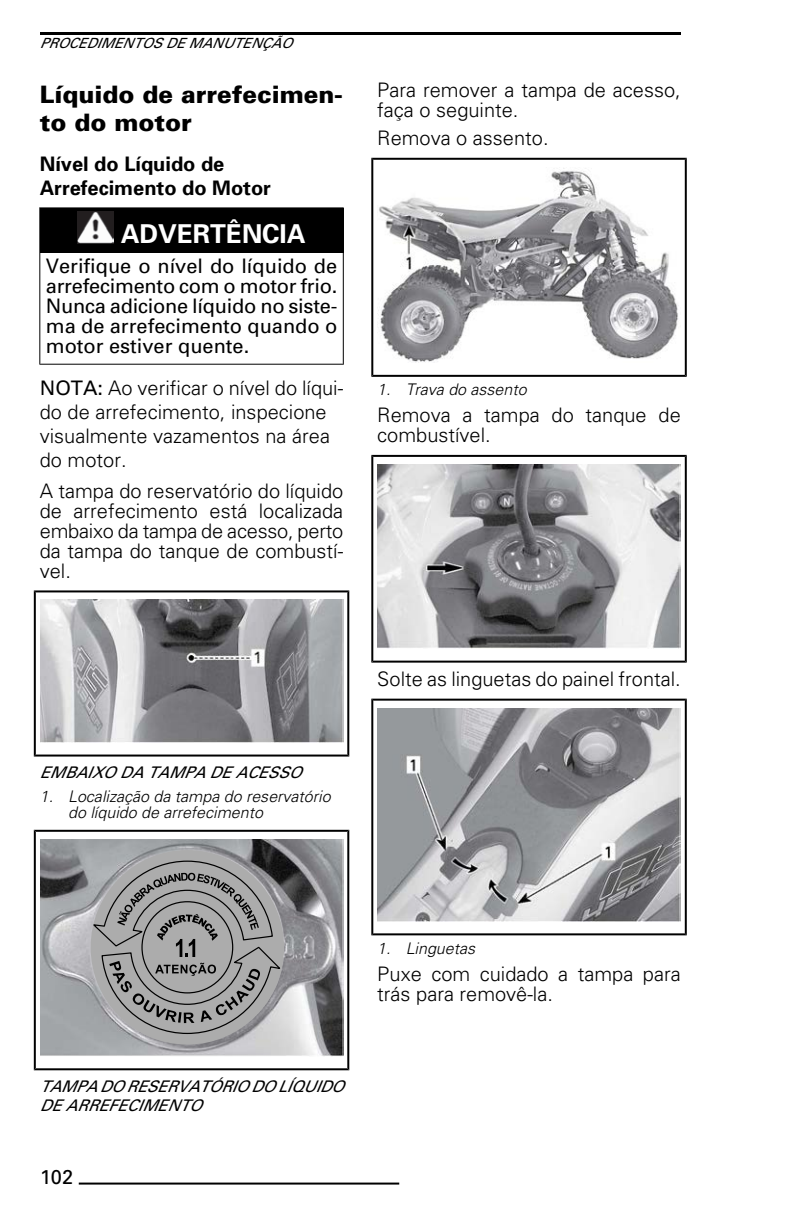
<style>
.page{position:relative;width:791px;height:1222px;background:#fff}
.page>*{position:absolute;margin:0;border:0;box-sizing:border-box;transform-origin:0 0}
.t1{font:700 26px "Univers";color:#fff}
.t2{font:900 24px/28.8px "Univers";color:#000}
.t3{font:300 20px/20px "Univers";color:#000}
.t4{font:20px/20px "Univers";color:#000;text-align:justify}
.t5{font:700 20px/24px "Univers";color:#000}
.t6{font:italic 300 16px/16px "Univers";color:#000}
.t7{font:italic 16px/19.2px "Univers";color:#000}
.t8{font:italic 14px "Univers";color:#000}
.s1{font-weight:400}
</style>
<div class="page">
<svg style="left:39px;top:207px;width:305px;height:157px"></svg>
<img style="left:77px;top:212px;width:36px;height:31px">
<svg style="left:34px;top:590px;width:315px;height:166px"></svg>
<img style="left:40px;top:599px;width:303px;height:143px">
<svg style="left:34px;top:829px;width:315px;height:241px"></svg>
<svg style="left:371px;top:158px;width:315px;height:219px"></svg>
<img style="left:377px;top:167px;width:303px;height:195px">
<svg style="left:371px;top:455px;width:315px;height:207px"></svg>
<img style="left:378px;top:464px;width:302px;height:184px">
<svg style="left:371px;top:698px;width:315px;height:237px"></svg>
<img style="left:377px;top:708px;width:303px;height:212px">
<hr style="left:79px;top:1182px;width:320px;height:2px;background:#000">
<hr style="left:40px;top:32px;width:640px;height:2px;background:#000">
<p class="t8" style="left:40px;top:38px;width:254px">PROCEDIMENTOS DE MANUTENÇÃO</p>
<p class="t2" style="left:40px;top:82px;width:304px">Líquido de arrefecimen&shy;to do motor</p>
<p class="t5" style="left:40px;top:153px;width:233px">Nível do Líquido de<br>Arrefecimento do Motor</p>
<h1 class="t1" style="left:121px;top:224px;width:186px">ADVERTÊNCIA</h1>
<p class="t4" style="left:46px;top:258px;width:293px">Verifique o nível do líquido de arrefecimento com o motor frio.<br>Nunca adicione líquido no siste&shy;ma de arrefecimento quando o motor estiver quente.</p>
<p class="t3" style="left:40px;top:378px;width:305px;line-height:24px"><span class="s1">NOTA:</span> Ao verificar o nível do líqui&shy;do de arrefecimento, inspecione visualmente vazamentos na área do motor.</p>
<p class="t3" style="left:40px;top:482px;width:305px;text-align:justify">A tampa do reservatório do líquido de arrefecimento está localizada embaixo da tampa de acesso, perto da tampa do tanque de combustí&shy;vel.</p>
<p class="t3" style="left:377px;top:82px;width:305px">Para remover a tampa de acesso, faça o seguinte.</p>
<p class="t3" style="left:377px;top:130px;width:173px">Remova o assento.</p>
<p class="t6" style="left:377px;top:383px;width:154px">1. Trava do assento</p>
<p class="t3" style="left:377px;top:407px;width:305px">Remova a tampa do tanque de combustível.</p>
<p class="t7" style="left:40px;top:764px;width:263px">EMBAIXO DA TAMPA DE ACESSO</p>
<p class="t6" style="left:68px;top:789px;width:267px;text-indent:-28px">1. Localização da tampa do reservatório do líquido de arrefecimento</p>
<p class="t3" style="left:377px;top:670px;width:305px">Solte as linguetas do painel frontal.</p>
<p class="t7" style="left:40px;top:1078px;width:305px">TAMPA DO RESERVATÓRIO DO LÍQUIDO<br>DE ARREFECIMENTO</p>
<p class="t4" style="left:40px;top:1168px;width:35px">102</p>
<p class="t6" style="left:377px;top:941px;width:102px">1. Linguetas</p>
<p class="t3" style="left:377px;top:965px;width:305px">Puxe com cuidado a tampa para trás para removê-la.</p>
</div>
